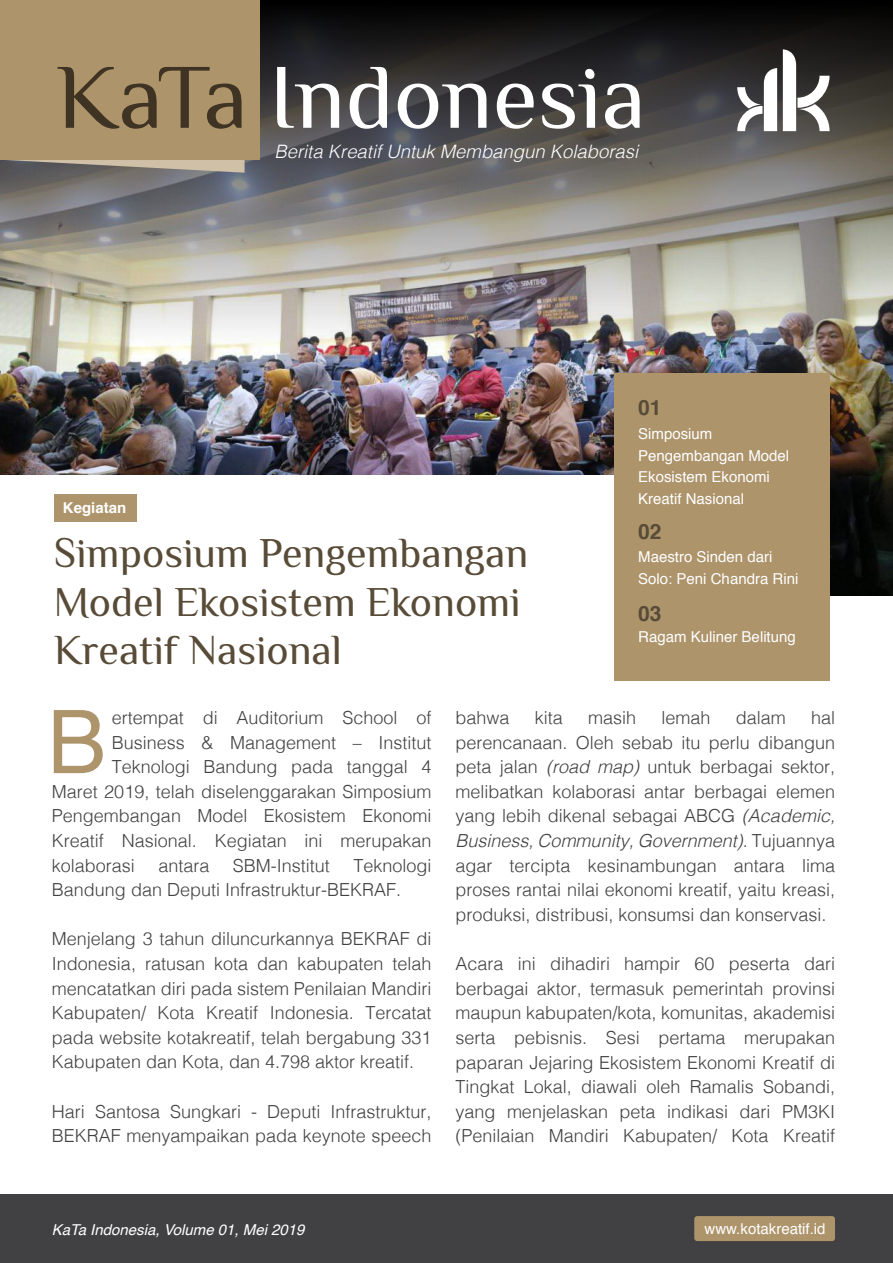
<style>
.page{position:relative;width:893px;height:1263px;background:#fff}
.page>*{position:absolute;margin:0;border:0;box-sizing:border-box;transform-origin:0 0}
.t1{font:92.25px "Philosopher";color:#fff}
.t2{font:42px/48.6px "Philosopher";color:#584b37}
.t3{font:700 21px "Helvetica";color:#584b37}
.t4{font:italic 300 18.45px "Helvetica";color:#fff}
.t5{font:300 18px/24.6px "Helvetica";color:#414042;text-align:justify}
.t6{font:15px/21.6px "Helvetica";color:#fff}
.t7{font:italic 15px "Helvetica";color:#fff}
.t8{font:700 15px "Helvetica";color:#fff}
.s1{color:#3f3323}
.s2{font-style:italic}
</style>
<div class="page">
<img style="left:0;top:348px;width:893px;height:247px">
<img style="left:0;top:0;width:893px;height:348px">
<svg style="left:0;top:160px;width:245px;height:13px"></svg>
<div style="left:0;top:0;width:259px;height:160px;background:#ad946b"></div>
<div style="left:0;top:1194px;width:893px;height:69px;background:#414042"></div>
<div style="left:694px;top:1216px;width:141px;height:25px;background:#ad946b;border-radius:3px"></div>
<div style="left:0;top:475px;width:614px;height:206px;background:#fff"></div>
<div style="left:614px;top:373px;width:215px;height:308px;background:#ad946b"></div>
<div style="left:54px;top:495px;width:83px;height:27px;background:#ad946b"></div>
<svg style="left:737px;top:68px;width:40px;height:63px"></svg>
<svg style="left:783px;top:49px;width:46px;height:82px"></svg>
<svg style="left:54px;top:710px;width:49px;height:63px"></svg>
<h1 class="t1" style="left:56px;top:38px;width:591px"><span class="s1">KaTa</span> Indonesia</h1>
<p class="t4" style="left:274px;top:136px;width:365px">Berita Kreatif Untuk Membangun Kolaborasi</p>
<p class="t8" style="left:63px;top:495px;width:65px">Kegiatan</p>
<h2 class="t2" style="left:54px;top:529px;width:476px">Simposium Pengembangan<br>Model Ekosistem Ekonomi<br>Kreatif Nasional</h2>
<p class="t3" style="left:638px;top:391px;width:25px">01</p>
<p class="t6" style="left:638px;top:423px;width:152px">Simposium<br>Pengembangan Model<br>Ekosistem Ekonomi<br>Kreatif Nasional</p>
<p class="t3" style="left:638px;top:515px;width:25px">02</p>
<p class="t6" style="left:638px;top:546px;width:162px">Maestro Sinden dari<br>Solo: Peni Chandra Rini</p>
<p class="t3" style="left:638px;top:596px;width:25px">03</p>
<p class="t6" style="left:638px;top:626px;width:159px">Ragam Kuliner Belitung</p>
<p class="t5" style="left:112px;top:704px;width:321px">ertempat di Auditorium School of</p>
<p class="t5" style="left:112px;top:729px;width:321px">Business &amp; Management – Institut</p>
<p class="t5" style="left:112px;top:753px;width:321px">Teknologi Bandung pada tanggal 4</p>
<p class="t5" style="left:52px;top:778px;width:381px">Maret 2019, telah diselenggarakan Simposium</p>
<p class="t5" style="left:52px;top:802px;width:381px">Pengembangan Model Ekosistem Ekonomi</p>
<p class="t5" style="left:52px;top:827px;width:381px">Kreatif Nasional. Kegiatan ini merupakan</p>
<p class="t5" style="left:52px;top:852px;width:85px">kolaborasi</p>
<p class="t5" style="left:158px;top:852px;width:53px">antara</p>
<p class="t5" style="left:233px;top:852px;width:99px">SBM-Institut</p>
<p class="t5" style="left:52px;top:852px;width:381px;text-indent:301px">Teknologi<br>Bandung dan Deputi Infrastruktur-BEKRAF.</p>
<p class="t5" style="left:52px;top:925px;width:381px">Menjelang 3 tahun diluncurkannya BEKRAF di Indonesia, ratusan kota dan kabupaten telah mencatatkan diri pada sistem Penilaian Mandiri Kabupaten/ Kota Kreatif Indonesia. Tercatat pada website kotakreatif, telah bergabung 331<br>Kabupaten dan Kota, dan 4.798 aktor kreatif.</p>
<p class="t5" style="left:52px;top:1098px;width:381px">Hari Santosa Sungkari - Deputi Infrastruktur,<br>BEKRAF menyampaikan pada keynote speech</p>
<p class="t5" style="left:455px;top:704px;width:381px;text-indent:356px">hal perencanaan. Oleh sebab itu perlu dibangun peta jalan <span class="s2">(road map)</span> untuk berbagai sektor, melibatkan kolaborasi antar berbagai elemen yang lebih dikenal sebagai ABCG <span class="s2">(Academic, Business, Community, Government)</span>. Tujuannya agar tercipta kesinambungan antara lima proses rantai nilai ekonomi kreatif, yaitu kreasi, produksi, distribusi, konsumsi dan konservasi.</p>
<p class="t5" style="left:455px;top:950px;width:381px">Acara ini dihadiri hampir 60 peserta dari berbagai aktor, termasuk pemerintah provinsi maupun kabupaten/kota, komunitas, akademisi serta pebisnis. Sesi pertama merupakan paparan Jejaring Ekosistem Ekonomi Kreatif di Tingkat Lokal, diawali oleh Ramalis Sobandi, yang menjelaskan peta indikasi dari PM3KI (Penilaian Mandiri Kabupaten/ Kota Kreatif</p>
<p class="t5" style="left:455px;top:704px;width:56px">bahwa</p>
<p class="t5" style="left:535px;top:704px;width:30px">kita</p>
<p class="t5" style="left:588px;top:704px;width:50px">masih</p>
<p class="t5" style="left:661px;top:704px;width:51px">lemah</p>
<p class="t5" style="left:736px;top:704px;width:52px">dalam</p>
<p class="t7" style="left:52px;top:1218px;width:254px">KaTa Indonesia, Volume 01, Mei 2019</p>
<p class="t6" style="left:705px;top:1218px;width:122px">www.kotakreatif.id</p>
</div>
